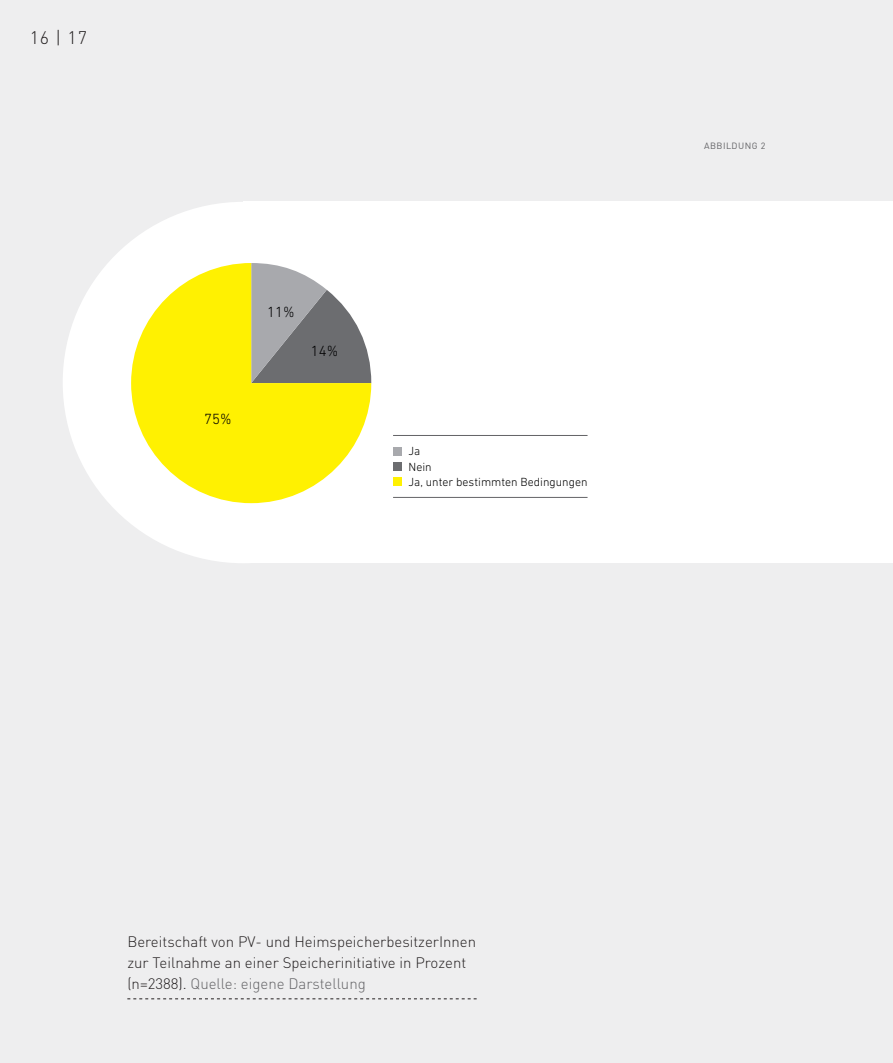
<style>
.page{position:relative;width:893px;height:1063px;background:#eeeeef}
.page>*{position:absolute;margin:0;border:0;box-sizing:border-box;transform-origin:0 0}
.t1{font:300 18px "DIN";color:#231f20}
.t2{font:300 15px/21px "DIN";color:#231f20}
.t3{font:300 15px "DIN Next LT Pro";color:#000001}
.t4{font:300 12px/15.5px "DIN Next LT Pro";color:#000001}
.Überschrift_2{font:9px "DIN";letter-spacing:.05em;color:#636366}
.s1{color:#636366}
</style>
<div class="page">
<div style="left:243px;top:201px;width:650px;height:362px;background:#fff"></div>
<svg style="left:127px;top:998px;width:350px;height:1px"></svg>
<div style="left:63px;top:202px;width:361px;height:361px;background:#fff;border-radius:50%"></div>
<svg style="left:131px;top:263px;width:240px;height:240px;fill:#fff101"></svg>
<hr style="left:393px;top:435px;width:195px;height:1px;background:#636366">
<hr style="left:393px;top:497px;width:195px;height:1px;background:#636366">
<div style="left:393px;top:447px;width:8px;height:8px;background:#a8a9ad"></div>
<div style="left:393px;top:462px;width:8px;height:9px;background:#6c6d70"></div>
<div style="left:393px;top:478px;width:8px;height:8px;background:#fff101"></div>
<p class="t1" style="left:30px;top:27px;width:59px">16 | 17</p>
<p class="t3" style="left:204px;top:410px;width:29px">75%</p>
<p class="t3" style="left:267px;top:303px;width:29px">11%</p>
<p class="t3" style="left:311px;top:342px;width:29px">14%</p>
<p class="t4" style="left:408px;top:443px;width:180px">Ja<br>Nein<br>Ja, unter bestimmten Bedingungen</p>
<p class="Überschrift_2" style="left:704px;top:140px;width:63px">ABBILDUNG 2</p>
<p class="t2" style="left:127px;top:931px;width:350px">Bereitschaft von PV- und HeimspeicherbesitzerInnen</p>
<p class="t2" style="left:127px;top:952px;width:340px">zur Teilnahme an einer Speicherinitiative in Prozent (n=2388). <span class="s1">Quelle: eigene Darstellung</span></p>
</div>
